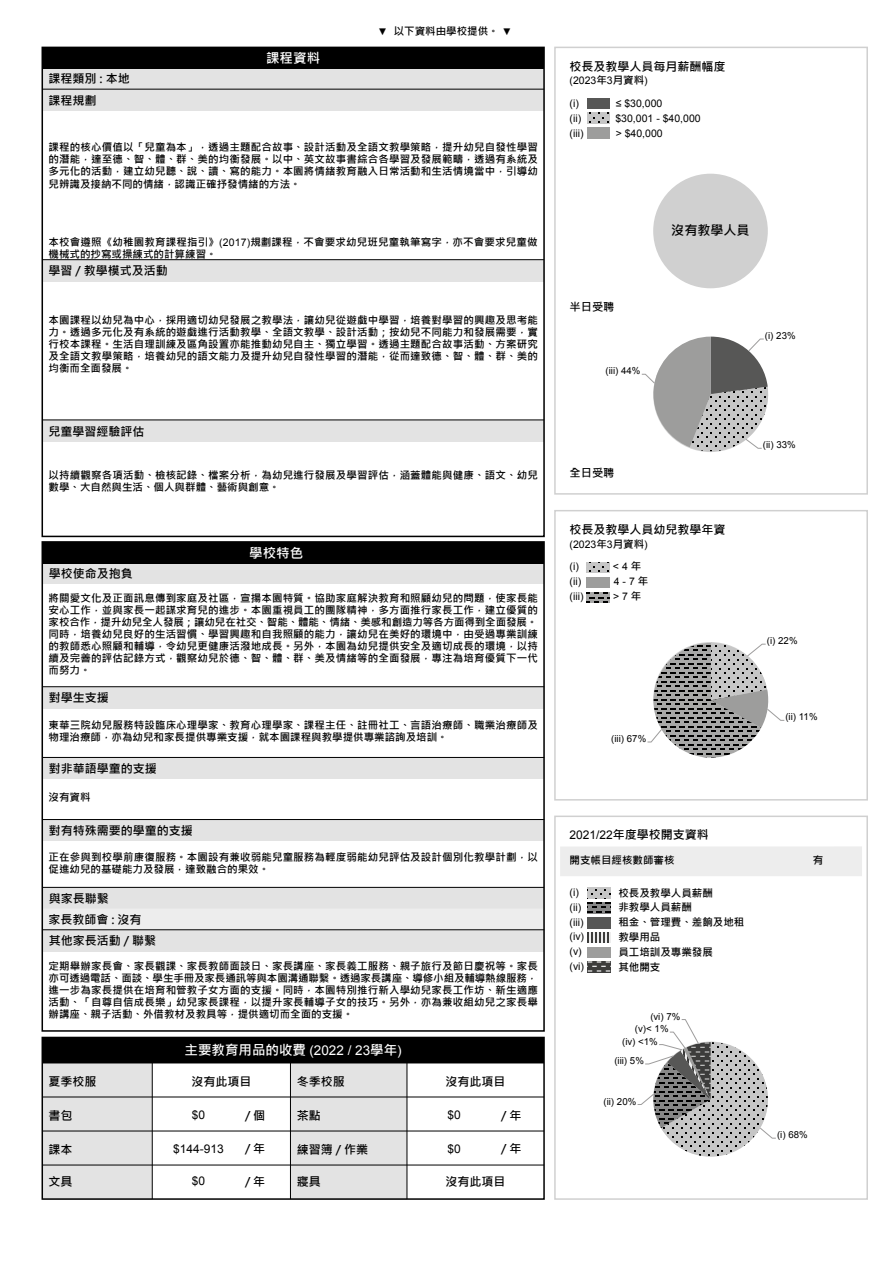
<style>
.page{position:relative;width:893px;height:1263px;background:#fff}
.page>*{position:absolute;margin:0;border:0;box-sizing:border-box;transform-origin:0 0}
.t1{font:700 13.5px "Microsoft Jheng Hei";color:#fff}
.t2{font:700 13.05px "Microsoft Jheng Hei";color:#000}
.t3{font:700 12px/20.9px "Microsoft Jheng Hei";color:#000}
.t4{font:12px "Arial";color:#000}
.t5{font:700 11.25px "Microsoft Jheng Hei";color:#000}
.t6{font:700 10.5px/12px "Microsoft Jheng Hei";letter-spacing:.015em;color:#000;text-align:justify}
.t7{font:10.5px "Arial";color:#000}
.t8{font:9.6px "Arial";color:#000}
.s1{font-family:"Arial";font-weight:400;font-size:9.75px}
.s2{font-family:"Arial";font-weight:400}
.s3{font-family:"Microsoft Jheng Hei";font-weight:700}
</style>
<div class="page">
<div style="left:560px;top:846px;width:302px;height:30px;background:#ededed"></div>
<img style="left:588px;top:917px;width:22px;height:11px">
<svg style="left:588px;top:962px;width:22px;height:10px"></svg>
<svg style="left:588px;top:932px;width:22px;height:11px"></svg>
<svg style="left:588px;top:902px;width:22px;height:11px"></svg>
<svg style="left:588px;top:888px;width:22px;height:10px"></svg>
<div style="left:554px;top:815px;width:314px;height:385px;border:2px solid #d0d0d0"></div>
<div style="left:554px;top:510px;width:314px;height:290px;border:2px solid #d0d0d0"></div>
<svg style="left:586px;top:592px;width:23px;height:11px"></svg>
<svg style="left:586px;top:562px;width:23px;height:11px"></svg>
<div style="left:554px;top:47px;width:314px;height:448px;border:2px solid #d0d0d0"></div>
<img style="left:587px;top:98px;width:23px;height:11px">
<svg style="left:587px;top:113px;width:23px;height:11px"></svg>
<div style="left:653px;top:174px;width:115px;height:114px;background:#d0d0d0;border-radius:50%"></div>
<div style="left:290px;top:1063px;width:117px;height:136px;background:#e3e3e3"></div>
<div style="left:42px;top:1063px;width:110px;height:136px;background:#e3e3e3"></div>
<div style="left:42px;top:1037px;width:503px;height:163px;border:2px solid #000"></div>
<hr style="left:42px;top:1096px;width:502px;height:1px;background:#000">
<hr style="left:42px;top:1165px;width:502px;height:1px;background:#000">
<hr style="left:42px;top:1130px;width:502px;height:1px;background:#000">
<div style="left:42px;top:1037px;width:502px;height:26px;background:#000"></div>
<hr style="left:152px;top:1063px;width:1px;height:136px;background:#000">
<hr style="left:290px;top:1063px;width:1px;height:136px;background:#000">
<hr style="left:407px;top:1063px;width:1px;height:136px;background:#000">
<div style="left:42px;top:687px;width:502px;height:21px;background:#e3e3e3"></div>
<hr style="left:42px;top:686px;width:502px;height:1px;background:#000">
<div style="left:42px;top:888px;width:502px;height:21px;background:#e3e3e3"></div>
<div style="left:42px;top:908px;width:502px;height:22px;background:#ededed"></div>
<hr style="left:42px;top:887px;width:502px;height:1px;background:#000">
<div style="left:42px;top:562px;width:502px;height:22px;background:#e3e3e3"></div>
<div style="left:42px;top:542px;width:502px;height:21px;background:#000"></div>
<div style="left:42px;top:930px;width:502px;height:21px;background:#e3e3e3"></div>
<hr style="left:42px;top:929px;width:502px;height:1px;background:#000">
<div style="left:42px;top:757px;width:502px;height:22px;background:#e3e3e3"></div>
<hr style="left:42px;top:757px;width:502px;height:1px;background:#000">
<div style="left:42px;top:820px;width:502px;height:21px;background:#e3e3e3"></div>
<hr style="left:42px;top:819px;width:502px;height:1px;background:#000">
<div style="left:42px;top:541px;width:503px;height:491px;border:2px solid #000"></div>
<div style="left:42px;top:260px;width:502px;height:21px;background:#e3e3e3"></div>
<hr style="left:42px;top:259px;width:502px;height:1px;background:#000">
<div style="left:42px;top:420px;width:502px;height:22px;background:#e3e3e3"></div>
<hr style="left:42px;top:419px;width:502px;height:1px;background:#000">
<div style="left:42px;top:89px;width:502px;height:21px;background:#e3e3e3"></div>
<div style="left:42px;top:68px;width:502px;height:21px;background:#e3e3e3"></div>
<hr style="left:42px;top:89px;width:502px;height:1px;background:#000">
<div style="left:42px;top:47px;width:502px;height:22px;background:#000"></div>
<div style="left:42px;top:47px;width:503px;height:490px;border:2px solid #000"></div>
<svg style="left:641px;top:337px;width:128px;height:115px"></svg>
<svg style="left:647px;top:643px;width:138px;height:115px"></svg>
<svg style="left:637px;top:1019px;width:139px;height:138px"></svg>
<p class="t3" style="left:49px;top:68px;width:83px">課程類別 : 本地</p>
<p class="t3" style="left:49px;top:90px;width:49px">課程規劃</p>
<p class="t1" style="left:266px;top:50px;width:55px">課程資料</p>
<p class="t6" style="left:378px;top:25px;width:135px"><span class="s1">▼</span> 以下資料由學校提供。 <span class="s1">▼</span></p>
<p class="t6" style="left:49px;top:142px;width:491px">課程的核心價值以「兒童為本」，透過主題配合故事、設計活動及全語文教學策略，提升幼兒自發性學習的潛能，達至德、智、體、群、美的均衡發展。以中、英文故事書綜合各學習及發展範疇，透過有系統及多元化的活動，建立幼兒聽、說、讀、寫的能力。本園將情緒教育融入日常活動和生活情境當中，引導幼兒辨識及接納不同的情緒，認識正確抒發情緒的方法。</p>
<p class="t6" style="left:49px;top:236px;width:490px">本校會遵照《幼稚園教育課程指引》<span class="s2">(2017)</span>規劃課程，不會要求幼兒班兒童執筆寫字，亦不會要求兒童做機械式的抄寫或操練式的計算練習。</p>
<p class="t3" style="left:49px;top:261px;width:121px">學習 / 教學模式及活動</p>
<p class="t6" style="left:49px;top:314px;width:491px">本園課程以幼兒為中心，採用適切幼兒發展之教學法，讓幼兒從遊戲中學習，培養對學習的興趣及思考能力。透過多元化及有系統的遊戲進行活動教學、全語文教學、設計活動；按幼兒不同能力和發展需要，實行校本課程。生活自理訓練及區角設置亦能推動幼兒自主、獨立學習。透過主題配合故事活動、方案研究及全語文教學策略，培養幼兒的語文能力及提升幼兒自發性學習的潛能，從而達致德、智、體、群、美的均衡而全面發展。</p>
<p class="t3" style="left:49px;top:421px;width:97px">兒童學習經驗評估</p>
<p class="t6" style="left:49px;top:469px;width:491px">以持續觀察各項活動、檢核記錄、檔案分析，為幼兒進行發展及學習評估，涵蓋體能與健康、語文、幼兒數學、大自然與生活、個人與群體、藝術與創意。</p>
<p class="t3" style="left:49px;top:563px;width:85px">學校使命及抱負</p>
<p class="t1" style="left:249px;top:545px;width:55px">學校特色</p>
<p class="t6" style="left:49px;top:592px;width:491px">將關愛文化及正面訊息傳到家庭及社區，宣揚本園特質。協助家庭解決教育和照顧幼兒的問題，使家長能安心工作，並與家長一起謀求育兒的進步。本園重視員工的團隊精神，多方面推行家長工作，建立優質的家校合作，提升幼兒全人發展；讓幼兒在社交、智能、體能、情緒、美感和創造力等各方面得到全面發展。同時，培養幼兒良好的生活習慣、學習興趣和自我照顧的能力，讓幼兒在美好的環境中，由受過專業訓練的教師悉心照顧和輔導，令幼兒更健康活潑地成長。另外，本園為幼兒提供安全及適切成長的環境，以持續及完善的評估記錄方式，觀察幼兒於德、智、體、群、美及情緒等的全面發展，專注為培育優質下一代而努力。</p>
<p class="t3" style="left:49px;top:687px;width:61px">對學生支援</p>
<p class="t6" style="left:49px;top:719px;width:491px">東華三院幼兒服務特設臨床心理學家、教育心理學家、課程主任、註冊社工、言語治療師、職業治療師及物理治療師，亦為幼兒和家長提供專業支援，就本園課程與教學提供專業諮詢及培訓。</p>
<p class="t3" style="left:49px;top:758px;width:109px">對非華語學童的支援</p>
<p class="t6" style="left:49px;top:791px;width:43px">沒有資料</p>
<p class="t3" style="left:49px;top:820px;width:145px">對有特殊需要的學童的支援</p>
<p class="t6" style="left:49px;top:851px;width:491px">正在參與到校學前康復服務。本園設有兼收弱能兒童服務為輕度弱能幼兒評估及設計個別化教學計劃，以促進幼兒的基礎能力及發展，達致融合的果效。</p>
<p class="t3" style="left:48px;top:888px;width:95px">與家長聯繫<br>家長教師會 : 沒有</p>
<p class="t3" style="left:49px;top:930px;width:109px">其他家長活動 / 聯繫</p>
<p class="t6" style="left:49px;top:960px;width:491px">定期舉辦家長會、家長觀課、家長教師面談日、家長講座、家長義工服務、親子旅行及節日慶祝等。家長亦可透過電話、面談、學生手冊及家長通訊等與本園溝通聯繫。透過家長講座、導修小組及輔導熱線服務，進一步為家長提供在培育和管教子女方面的支援。同時，本園特別推行新入學幼兒家長工作坊、新生適應活動、「自尊自信成長樂」幼兒家長課程，以提升家長輔導子女的技巧。另外，亦為兼收組幼兒之家長舉辦講座、親子活動、外借教材及教具等，提供適切而全面的支援。</p>
<p class="t1" style="left:185px;top:1041px;width:219px">主要教育用品的收費 <span class="s2">(2022 / 23</span>學年<span class="s2">)</span></p>
<p class="t3" style="left:191px;top:1071px;width:61px">沒有此項目</p>
<p class="t3" style="left:445px;top:1071px;width:61px">沒有此項目</p>
<p class="t3" style="left:49px;top:1071px;width:49px">夏季校服</p>
<p class="t3" style="left:297px;top:1071px;width:49px">冬季校服</p>
<p class="t3" style="left:49px;top:1105px;width:25px">書包</p>
<p class="t3" style="left:297px;top:1105px;width:25px">茶點</p>
<p class="t3" style="left:49px;top:1139px;width:25px">課本</p>
<p class="t3" style="left:297px;top:1139px;width:73px">練習簿 / 作業</p>
<p class="t3" style="left:49px;top:1171px;width:25px">文具</p>
<p class="t3" style="left:297px;top:1171px;width:25px">寢具</p>
<p class="t3" style="left:245px;top:1105px;width:22px">/ 個</p>
<p class="t3" style="left:245px;top:1138px;width:22px">/ 年</p>
<p class="t3" style="left:501px;top:1138px;width:22px">/ 年</p>
<p class="t3" style="left:501px;top:1105px;width:22px">/ 年</p>
<p class="t4" style="left:192px;top:1107px;width:15px">$0</p>
<p class="t4" style="left:173px;top:1141px;width:52px">$144-913</p>
<p class="t4" style="left:447px;top:1107px;width:15px">$0</p>
<p class="t4" style="left:447px;top:1141px;width:15px">$0</p>
<p class="t4" style="left:192px;top:1173px;width:15px">$0</p>
<p class="t3" style="left:445px;top:1171px;width:61px">沒有此項目</p>
<p class="t3" style="left:245px;top:1171px;width:22px">/ 年</p>
<p class="t3" style="left:570px;top:56px;width:157px">校長及教學人員每月薪酬幅度</p>
<p class="t7" style="left:570px;top:74px;width:80px">(2023<span class="s3">年</span>3<span class="s3">月資料</span>)</p>
<p class="t7" style="left:570px;top:97px;width:11px">(i)</p>
<p class="t7" style="left:616px;top:97px;width:48px">≤ $30,000</p>
<p class="t7" style="left:570px;top:127px;width:15px">(iii)</p>
<p class="t7" style="left:616px;top:127px;width:48px">&gt; $40,000</p>
<p class="t7" style="left:570px;top:112px;width:13px">(ii)</p>
<p class="t7" style="left:615px;top:112px;width:87px">$30,001 - $40,000</p>
<p class="t2" style="left:671px;top:222px;width:80px">沒有教學人員</p>
<p class="t5" style="left:570px;top:300px;width:46px">半日受聘</p>
<p class="t8" style="left:606px;top:365px;width:36px">(iii) 44%</p>
<p class="t5" style="left:570px;top:465px;width:46px">全日受聘</p>
<p class="t3" style="left:570px;top:519px;width:157px">校長及教學人員幼兒教學年資</p>
<p class="t7" style="left:570px;top:537px;width:80px">(2023<span class="s3">年</span>3<span class="s3">月資料</span>)</p>
<p class="t7" style="left:570px;top:575px;width:13px">(ii)</p>
<p class="t7" style="left:614px;top:575px;width:36px">4 - 7 <span class="s3">年</span></p>
<p class="t7" style="left:570px;top:590px;width:15px">(iii)</p>
<p class="t7" style="left:613px;top:590px;width:30px">&gt; 7 <span class="s3">年</span></p>
<p class="t7" style="left:570px;top:560px;width:11px">(i)</p>
<p class="t7" style="left:613px;top:560px;width:30px">&lt; 4 <span class="s3">年</span></p>
<p class="t8" style="left:765px;top:329px;width:32px">(i) 23%</p>
<p class="t8" style="left:763px;top:439px;width:34px">(ii) 33%</p>
<p class="t8" style="left:767px;top:634px;width:32px">(i) 22%</p>
<p class="t8" style="left:611px;top:732px;width:36px">(iii) 67%</p>
<p class="t8" style="left:785px;top:711px;width:34px">(ii) 11%</p>
<p class="t3" style="left:570px;top:824px;width:141px"><span class="s2">2021/22</span>年度學校開支資料</p>
<p class="t6" style="left:570px;top:854px;width:106px">開支帳目經核數師審核</p>
<p class="t7" style="left:570px;top:885px;width:11px">(i)</p>
<p class="t6" style="left:618px;top:887px;width:96px">校長及教學人員薪酬</p>
<p class="t7" style="left:570px;top:900px;width:13px">(ii)</p>
<p class="t6" style="left:618px;top:902px;width:75px">非教學人員薪酬</p>
<p class="t7" style="left:570px;top:915px;width:15px">(iii)</p>
<p class="t6" style="left:618px;top:916px;width:127px">租金、管理費、差餉及地租</p>
<p class="t7" style="left:570px;top:944px;width:14px">(v)</p>
<p class="t6" style="left:618px;top:946px;width:96px">員工培訓及專業發展</p>
<p class="t7" style="left:570px;top:959px;width:16px">(vi)</p>
<p class="t6" style="left:618px;top:961px;width:43px">其他開支</p>
<p class="t7" style="left:570px;top:930px;width:16px">(iv)</p>
<p class="t6" style="left:618px;top:931px;width:43px">教學用品</p>
<p class="t8" style="left:650px;top:1010px;width:32px">(vi) 7%</p>
<p class="t8" style="left:635px;top:1022px;width:35px">(v)&lt; 1%</p>
<p class="t8" style="left:622px;top:1035px;width:37px">(iv) &lt;1%</p>
<p class="t8" style="left:614px;top:1054px;width:31px">(iii) 5%</p>
<p class="t8" style="left:603px;top:1095px;width:34px">(ii) 20%</p>
<p class="t6" style="left:813px;top:854px;width:12px">有</p>
<p class="t8" style="left:777px;top:1128px;width:32px">(i) 68%</p>
</div>
